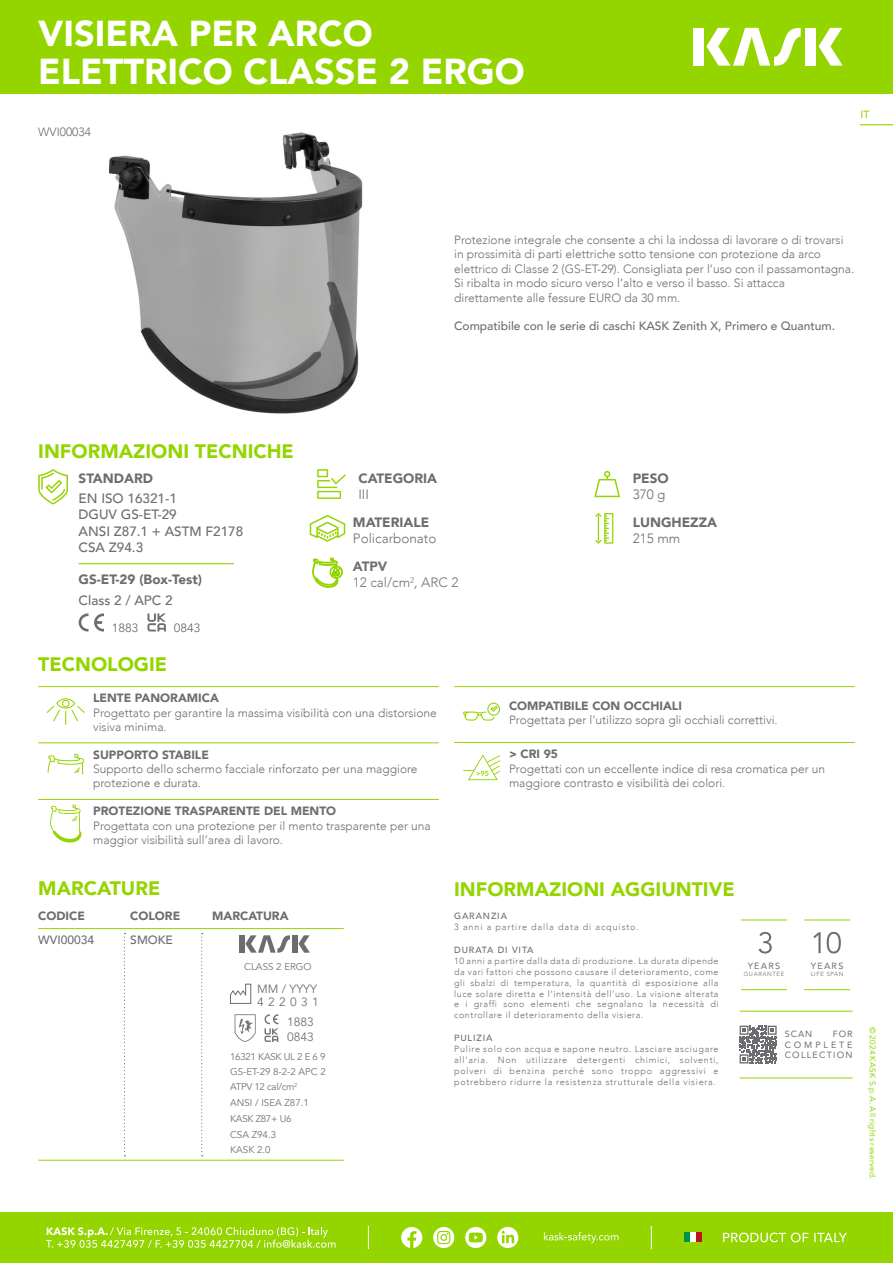
<style>
.page{position:relative;width:893px;height:1263px;background:#fff}
.page>*{position:absolute;margin:0;border:0;box-sizing:border-box;transform-origin:0 0}
.t1{font:900 36px/37.5px "Avenir";color:#fff}
.t2{font:900 19.5px "Avenir";color:#94d500}
.t3{font:500 13.5px/16.2px "Avenir";color:#6c6d70}
.t4{font:900 13.5px "Avenir";color:#6c6d70}
.t5{font:300 13.5px "Avenir";color:#6c6d70}
.t6{font:300 13.5px/16.2px "Avenir";color:#707170}
.t7{font:300 12px/14.4px "Avenir";color:#6c6d70}
.t8{font:900 12px "Avenir";color:#6c6d70}
.t9{font:500 12px "Avenir";color:#6c6d70}
.t10{font:12px/12.6px "Avenir";letter-spacing:.365em;color:#707170}
.t11{font:12px/15px "Avenir";color:#707170}
.t12{font:12px "Avenir";color:#6c6d70}
.t13{font:500 10.5px "Avenir";color:#94d500}
.t14{font:9.75px/15.8px "Avenir";color:#707170}
.t15{font:9.75px "Avenir";letter-spacing:-.03em;color:#707170}
.t16{font:300 9px/10.8px "Avenir";letter-spacing:.08em;color:#6c6d70;text-align:justify}
.t17{font:9px/10.8px "Avenir";letter-spacing:.14em;color:#6c6d70;text-align:justify}
.t18{font:300 9px "Avenir";letter-spacing:.1em;color:#6c6d70}
.t19{font:500 9px "Avenir";letter-spacing:.1em;color:#6c6d70}
.t20{font:8.25px "Avenir";letter-spacing:.025em;color:#94d500}
.t21{font:300 6px "Avenir";letter-spacing:.1em;color:#6c6d70}
.s1{font-weight:900}
</style>
<div class="page">
<div style="left:0;top:1212px;width:893px;height:51px;background:#94d500"></div>
<div style="left:0;top:0;width:893px;height:94px;background:#94d500"></div>
<div style="left:693px;top:28px;width:11px;height:38px;background:#fff"></div>
<div style="left:805px;top:28px;width:11px;height:38px;background:#fff"></div>
<svg style="left:819px;top:28px;width:24px;height:38px"></svg>
<svg style="left:706px;top:28px;width:95px;height:38px"></svg>
<hr style="left:860px;top:124px;width:33px;height:1px;background:#94d500">
<svg style="left:368px;top:1226px;width:1px;height:23px"></svg>
<svg style="left:651px;top:1226px;width:1px;height:23px"></svg>
<div style="left:684px;top:1233px;width:6px;height:9px;background:#009445"></div>
<div style="left:690px;top:1233px;width:6px;height:9px;background:#fff"></div>
<div style="left:696px;top:1233px;width:6px;height:9px;background:#bf1221"></div>
<svg style="left:723px;top:1232px;width:124px;height:10px"></svg>
<svg style="left:433px;top:1227px;width:21px;height:21px"></svg>
<svg style="left:465px;top:1227px;width:21px;height:21px"></svg>
<svg style="left:497px;top:1227px;width:21px;height:21px"></svg>
<svg style="left:401px;top:1227px;width:21px;height:21px"></svg>
<svg style="left:544px;top:1232px;width:74px;height:11px"></svg>
<svg style="left:46px;top:1227px;width:290px;height:21px"></svg>
<img style="left:109px;top:132px;width:254px;height:282px">
<svg style="left:758px;top:932px;width:14px;height:21px"></svg>
<hr style="left:741px;top:920px;width:46px;height:1px;background:#94d500">
<hr style="left:741px;top:989px;width:46px;height:1px;background:#94d500">
<hr style="left:804px;top:920px;width:46px;height:1px;background:#94d500">
<hr style="left:804px;top:989px;width:46px;height:1px;background:#94d500">
<svg style="left:827px;top:932px;width:14px;height:21px"></svg>
<svg style="left:813px;top:932px;width:8px;height:21px"></svg>
<hr style="left:740px;top:1011px;width:113px;height:1px;background:#94d500">
<hr style="left:740px;top:1077px;width:113px;height:1px;background:#94d500">
<svg style="left:740px;top:1026px;width:37px;height:37px"></svg>
<svg style="left:310px;top:515px;width:35px;height:27px"></svg>
<svg style="left:38px;top:469px;width:30px;height:35px"></svg>
<svg style="left:594px;top:471px;width:26px;height:26px"></svg>
<svg style="left:147px;top:613px;width:19px;height:18px"></svg>
<svg style="left:79px;top:613px;width:25px;height:18px"></svg>
<svg style="left:317px;top:469px;width:29px;height:30px"></svg>
<svg style="left:595px;top:513px;width:18px;height:31px"></svg>
<hr style="left:79px;top:563px;width:155px;height:1px;background:#94d500">
<svg style="left:47px;top:698px;width:38px;height:27px"></svg>
<svg style="left:463px;top:703px;width:37px;height:17px"></svg>
<hr style="left:38px;top:686px;width:401px;height:1px;background:#94d500">
<hr style="left:454px;top:686px;width:401px;height:1px;background:#94d500">
<hr style="left:454px;top:742px;width:401px;height:1px;background:#94d500">
<hr style="left:38px;top:742px;width:401px;height:1px;background:#94d500">
<hr style="left:38px;top:799px;width:401px;height:1px;background:#94d500">
<hr style="left:38px;top:928px;width:306px;height:1px;background:#94d500">
<hr style="left:38px;top:1160px;width:306px;height:1px;background:#94d500">
<svg style="left:124px;top:933px;width:1px;height:223px"></svg>
<svg style="left:201px;top:933px;width:2px;height:223px"></svg>
<div style="left:239px;top:935px;width:5px;height:18px;background:#6c6d70"></div>
<div style="left:292px;top:935px;width:5px;height:18px;background:#6c6d70"></div>
<svg style="left:298px;top:935px;width:12px;height:18px"></svg>
<svg style="left:245px;top:935px;width:45px;height:18px"></svg>
<svg style="left:230px;top:983px;width:22px;height:21px"></svg>
<svg style="left:265px;top:1014px;width:13px;height:28px"></svg>
<svg style="left:235px;top:1014px;width:21px;height:28px"></svg>
<svg style="left:48px;top:754px;width:36px;height:20px"></svg>
<svg style="left:463px;top:755px;width:37px;height:25px"></svg>
<svg style="left:50px;top:805px;width:31px;height:37px"></svg>
<svg style="left:312px;top:558px;width:31px;height:30px"></svg>
<h1 class="t1" style="left:38px;top:14px;width:488px">VISIERA PER ARCO<br>ELETTRICO CLASSE 2 ERGO</h1>
<p class="t7" style="left:38px;top:125px;width:54px">WVI00034</p>
<p class="t13" style="left:860px;top:105px;width:10px">IT</p>
<p class="t7" style="left:454px;top:233px;width:402px">Protezione integrale che consente a chi la indossa di lavorare o di trovarsi in prossimità di parti elettriche sotto tensione con protezione da arco elettrico di Classe 2 (GS-ET-29). Consigliata per l’uso con il passamontagna.<br>Si ribalta in modo sicuro verso l’alto e verso il basso. Si attacca direttamente alle fessure EURO da 30 mm.</p>
<p class="t9" style="left:454px;top:316px;width:382px">Compatibile con le serie di caschi KASK Zenith X, Primero e Quantum.</p>
<h2 class="t2" style="left:38px;top:434px;width:257px">INFORMAZIONI TECNICHE</h2>
<p class="t4" style="left:79px;top:466px;width:76px">STANDARD</p>
<p class="t3" style="left:79px;top:490px;width:166px">EN ISO 16321-1<br>DGUV GS-ET-29<br>ANSI Z87.1 + ASTM F2178<br>CSA Z94.3</p>
<p class="t4" style="left:79px;top:568px;width:125px">GS-ET-29 (Box-Test)</p>
<p class="t3" style="left:79px;top:591px;width:96px">Class 2 / APC 2</p>
<p class="t12" style="left:112px;top:620px;width:28px">1883</p>
<p class="t12" style="left:174px;top:620px;width:28px">0843</p>
<h2 class="t2" style="left:38px;top:647px;width:130px">TECNOLOGIE</h2>
<p class="t4" style="left:358px;top:466px;width:80px">CATEGORIA</p>
<p class="t5" style="left:358px;top:486px;width:12px">III</p>
<p class="t4" style="left:353px;top:511px;width:78px">MATERIALE</p>
<p class="t5" style="left:353px;top:530px;width:85px">Policarbonato</p>
<p class="t6" style="left:353px;top:558px;width:107px"><span class="s1">ATPV<br></span>12 cal/cm<sup>2</sup>, ARC 2</p>
<p class="t8" style="left:93px;top:688px;width:127px">LENTE PANORAMICA</p>
<p class="t7" style="left:93px;top:705px;width:345px">Progettato per garantire la massima visibilità con una distorsione visiva minima.</p>
<p class="t8" style="left:93px;top:744px;width:117px">SUPPORTO STABILE</p>
<p class="t7" style="left:93px;top:762px;width:326px">Supporto dello schermo facciale rinforzato per una maggiore protezione e durata.</p>
<p class="t8" style="left:93px;top:801px;width:245px">PROTEZIONE TRASPARENTE DEL MENTO</p>
<p class="t7" style="left:93px;top:818px;width:339px">Progettata con una protezione per il mento trasparente per una maggior visibilità sull’area di lavoro.</p>
<p class="t4" style="left:633px;top:466px;width:37px">PESO</p>
<p class="t5" style="left:633px;top:486px;width:34px">370 g</p>
<p class="t4" style="left:633px;top:511px;width:86px">LUNGHEZZA</p>
<p class="t5" style="left:633px;top:530px;width:49px">215 mm</p>
<p class="t8" style="left:509px;top:695px;width:174px">COMPATIBILE CON OCCHIALI</p>
<p class="t7" style="left:509px;top:713px;width:270px">Progettata per l’utilizzo sopra gli occhiali correttivi.</p>
<p class="t8" style="left:509px;top:744px;width:50px">&gt; CRI 95</p>
<p class="t7" style="left:509px;top:761px;width:318px">Progettati con un eccellente indice di resa cromatica per un maggiore contrasto e visibilità dei colori.</p>
<h2 class="t2" style="left:38px;top:871px;width:124px">MARCATURE</h2>
<p class="t8" style="left:38px;top:906px;width:48px">CODICE</p>
<p class="t8" style="left:130px;top:906px;width:51px">COLORE</p>
<p class="t8" style="left:212px;top:906px;width:78px">MARCATURA</p>
<p class="t9" style="left:38px;top:929px;width:57px">WVI00034</p>
<p class="t9" style="left:130px;top:929px;width:44px">SMOKE</p>
<p class="t14" style="left:244px;top:959px;width:69px">CLASS 2 ERGO</p>
<p class="t10" style="left:257px;top:983px;width:63px">MM / YYYY<br>422031</p>
<p class="t11" style="left:287px;top:1015px;width:28px">1883<br>0843</p>
<p class="t15" style="left:230px;top:1050px;width:97px">16321 KASK UL 2 E 6 9</p>
<p class="t15" style="left:230px;top:1081px;width:69px">ATPV 12 cal/cm<sup>2</sup></p>
<p class="t15" style="left:230px;top:1113px;width:63px">KASK Z87+ U6</p>
<p class="t14" style="left:230px;top:1064px;width:97px">GS-ET-29 8-2-2 APC 2</p>
<p class="t14" style="left:230px;top:1095px;width:80px">ANSI / ISEA Z87.1</p>
<p class="t14" style="left:230px;top:1126px;width:48px">CSA Z94.3<br>KASK 2.0</p>
<h2 class="t2" style="left:454px;top:872px;width:282px">INFORMAZIONI AGGIUNTIVE</h2>
<p class="t19" style="left:454px;top:908px;width:54px">GARANZIA</p>
<p class="t18" style="left:454px;top:922px;width:186px">3 anni a partire dalla data di acquisto.</p>
<p class="t19" style="left:454px;top:942px;width:81px">DURATA DI VITA</p>
<p class="t16" style="left:454px;top:956px;width:266px">10 anni a partire dalla data di produzione. La durata dipende da vari fattori che possono causare il deterioramento, come gli sbalzi di temperatura, la quantità di esposizione alla luce solare diretta e l’intensità dell’uso. La visione alterata e i graffi sono elementi che segnalano la necessità di controllare il deterioramento della visiera.</p>
<p class="t19" style="left:454px;top:1030px;width:40px">PULIZIA</p>
<p class="t16" style="left:454px;top:1044px;width:266px">Pulire solo con acqua e sapone neutro. Lasciare asciugare all’aria. Non utilizzare detergenti chimici, solventi, polveri di benzina perché sono troppo aggressivi e potrebbero ridurre la resistenza strutturale della visiera.</p>
<p class="t17" style="left:748px;top:960px;width:34px">YEARS</p>
<p class="t21" style="left:744px;top:971px;width:42px">GUARANTEE</p>
<p class="t17" style="left:811px;top:960px;width:34px">YEARS</p>
<p class="t21" style="left:811px;top:971px;width:34px">LIFE SPAN</p>
<p class="t17" style="left:785px;top:1028px;width:29px">SCAN</p>
<p class="t17" style="left:785px;top:1028px;width:69px;text-indent:48px">FOR COMPLETE COLLECTION</p>
<p class="t20" style="left:879px;top:1026px;width:155px;rotate:90deg">© 2024 KASK S.p.A. All rights reserved.</p>
</div>
